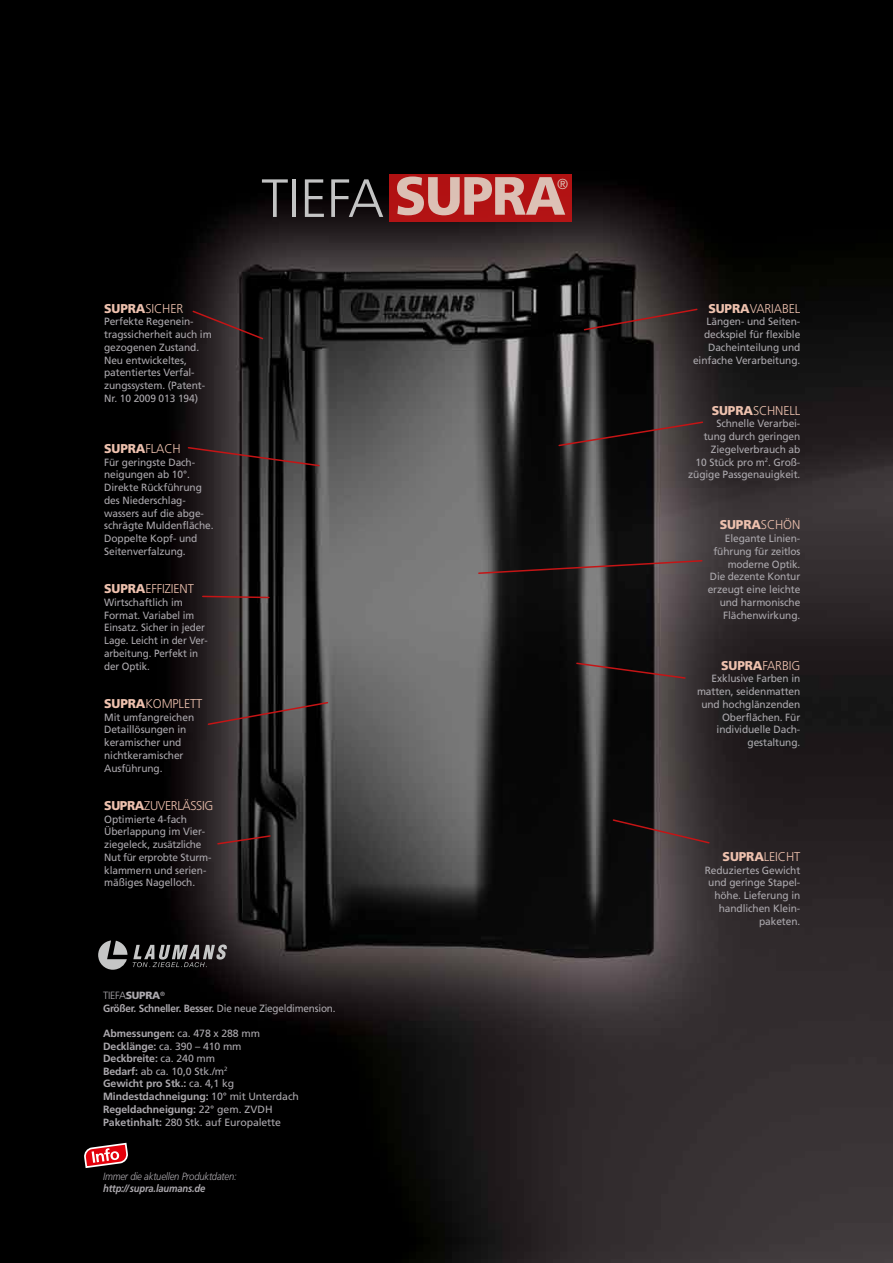
<style>
.page{position:relative;width:893px;height:1263px;background:#fff}
.page>*{position:absolute;margin:0;border:0;box-sizing:border-box;transform-origin:0 0}
.t1{font:300 53.85px "Frutiger LT Std";color:#d9dada}
.t2{font:300 14.55px "Frutiger LT Std";color:#f4d6c9;scale:.96 1}
.t3{font:300 12.75px "Frutiger LT Std";letter-spacing:-.01em;color:#eec1ae}
.t4{font:900 12.75px "Frutiger LT Std";letter-spacing:-.01em;color:#eec1ae}
.t5{font:300 12.75px "Frutiger LT Std";letter-spacing:-.03em;color:#eec1ae}
.t6{font:10.5px/12.8px "Frutiger LT Std";letter-spacing:-.01em;color:#aca9ae}
.t7{font:700 10.5px/12.8px "Frutiger LT Std";letter-spacing:-.01em;color:#aca9ae}
.t8{font:700 10.5px/12.6px "Frutiger LT Std";letter-spacing:-.01em;color:#aca9ae;scale:.95 1}
.t9{font:italic 300 10.5px "Frutiger LT Std";letter-spacing:-.02em;color:#aca9ae;scale:.9 1}
.t10{font:italic 700 10.5px "Frutiger LT Std";letter-spacing:-.02em;color:#aca9ae;scale:.9 1}
.s1{font-weight:900;color:#f4d6c9}
.s2{font-weight:300}
.s3{font-weight:900}
.s4{font-weight:400}
.s5{font-family:"Frutiger";font-weight:400}
</style>
<div class="page">
<img style="left:0;top:0;width:893px;height:1263px">
<svg style="left:98px;top:940px;width:29px;height:30px"></svg>
<svg style="left:133px;top:944px;width:94px;height:23px"></svg>
<div style="left:78px;top:1137px;width:60px;height:41px;background:#000"></div>
<svg style="left:84px;top:1142px;width:44px;height:26px"></svg>
<div style="left:389px;top:174px;width:182px;height:48px;background:#b21213"></div>
<svg style="left:583px;top:308px;width:115px;height:23px"></svg>
<svg style="left:557px;top:420px;width:147px;height:27px"></svg>
<svg style="left:477px;top:559px;width:226px;height:16px"></svg>
<svg style="left:612px;top:818px;width:99px;height:26px"></svg>
<svg style="left:575px;top:662px;width:112px;height:18px"></svg>
<svg style="left:187px;top:446px;width:134px;height:21px"></svg>
<svg style="left:191px;top:309px;width:73px;height:32px"></svg>
<svg style="left:201px;top:595px;width:69px;height:4px"></svg>
<svg style="left:216px;top:834px;width:56px;height:11px"></svg>
<svg style="left:207px;top:701px;width:122px;height:25px"></svg>
<p class="t4" style="left:104px;top:300px;width:17px">SUPRA</p>
<p class="t3" style="left:145px;top:301px;width:39px">SICHER</p>
<p class="t6" style="left:104px;top:315px;width:109px">Perfekte Regenein&shy;tragssicherheit auch im gezogenen Zustand.<br>Neu entwickeltes, patentiertes Verfal&shy;zungssystem. (Patent-<br>Nr. 10 2009 013 194)</p>
<p class="t4" style="left:104px;top:441px;width:17px">SUPRA</p>
<p class="t3" style="left:145px;top:441px;width:37px">FLACH</p>
<p class="t6" style="left:104px;top:456px;width:111px">Für geringste Dach&shy;neigungen ab 10°.<br>Direkte Rückführung des Niederschlag&shy;wassers auf die abge&shy;schrägte Muldenfläche.<br>Doppelte Kopf- und<br>Seitenverfalzung.</p>
<p class="t4" style="left:104px;top:581px;width:17px">SUPRA</p>
<p class="t3" style="left:145px;top:581px;width:50px">EFFIZIE NT</p>
<p class="t6" style="left:104px;top:596px;width:105px">Wirtschaftlich im<br>Format. Variabel im<br>Einsatz. Sicher in jeder<br>Lage. Leicht in der Ver&shy;arbeitung. Perfekt in der Optik.</p>
<p class="t4" style="left:104px;top:696px;width:17px">SUPRA</p>
<p class="t3" style="left:145px;top:696px;width:58px">KOMPLETT</p>
<p class="t6" style="left:104px;top:711px;width:92px">Mit umfangreichen<br>Detaillösungen in keramischer und nichtkeramischer<br>Ausführung.</p>
<p class="t4" style="left:104px;top:798px;width:17px">SUPRA</p>
<p class="t5" style="left:144px;top:798px;width:71px">ZUVERLÄSSIG</p>
<p class="t6" style="left:104px;top:813px;width:109px">Optimierte 4-fach<br>Überlappung im Vier&shy;ziegeleck, zusätzliche<br>Nut für erprobte Sturm&shy;klammern und serien&shy;mäßiges Nagelloch.</p>
<h1 class="t1" style="left:261px;top:168px;width:306px">TIEFA <span class="s1">SUPRA</span></h1>
<h2 class="t2" style="left:557px;top:175px;width:13px">®</h2>
<p class="t8" style="left:103px;top:989px;width:246px"><span class="s2">Tiefa</span><span class="s3">SUPRA</span><sup>®<br></sup>Größer. Schneller. Besser. <span class="s4">Die neue Ziegeldimension.</span></p>
<p class="t7" style="left:103px;top:1027px;width:197px">Abmessungen: <span class="s4">ca. 478 x 288 mm<br></span>Decklänge: <span class="s4">ca. 390 – 410 mm<br></span>Deckbreite: <span class="s4">ca. 240 mm<br></span>Bedarf: <span class="s4">ab ca. 10,0 Stk./m</span><sup>2<br></sup>Gewicht pro Stk.: <span class="s4">ca. 4,1 kg<br></span>Mindestdachneigung: <span class="s4">10° mit Unterdach<br></span>Regeldachneigung: <span class="s4">22°</span> <span class="s5">gem. ZVDH<br></span>Paketinhalt: <span class="s4">280 Stk. auf Europalette</span></p>
<p class="t9" style="left:103px;top:1170px;width:150px">Immer die aktuellen Produktdaten:</p>
<p class="t10" style="left:103px;top:1182px;width:115px">http:// supra.laumans.de</p>
<p class="t4" style="left:708px;top:300px;width:17px">SUPRA</p>
<p class="t3" style="left:750px;top:301px;width:52px">VARIABEL</p>
<p class="t6" style="left:693px;top:315px;width:109px;text-align:right">Längen- und Seiten&shy;deckspiel für flexible<br>Dacheinteilung und einfache Verarbeitung.</p>
<p class="t4" style="left:712px;top:402px;width:17px">SUPRA</p>
<p class="t3" style="left:753px;top:403px;width:49px">SCHNELL</p>
<p class="t6" style="left:688px;top:417px;width:114px;text-align:right">Schnelle Verarbei-<br>tung durch geringen<br>Ziegelverbrauch ab<br>10 Stück pro m<sup>2</sup>. Groß&shy;zügige Passgenauigkeit.</p>
<p class="t4" style="left:720px;top:517px;width:17px">SUPRA</p>
<p class="t3" style="left:761px;top:518px;width:41px">SCHÖN</p>
<p class="t6" style="left:708px;top:532px;width:94px;text-align:right">Elegante Linien&shy;führung für zeitlos moderne Optik.<br>Die dezente Kontur erzeugt eine leichte und harmonische<br>Flächenwirkung.</p>
<p class="t4" style="left:721px;top:657px;width:17px">SUPRA</p>
<p class="t3" style="left:762px;top:658px;width:39px">FARBIG</p>
<p class="t6" style="left:697px;top:672px;width:105px;text-align:right">Exklusive Farben in matten, seidenmatten und hochglänzenden<br>Oberflächen. Für individuelle Dach&shy;gestaltung.</p>
<p class="t4" style="left:723px;top:849px;width:17px">SUPRA</p>
<p class="t3" style="left:764px;top:849px;width:38px">LEICHT</p>
<p class="t6" style="left:705px;top:864px;width:97px;text-align:right">Reduziertes Gewicht und geringe Stapel&shy;höhe. Lieferung in handlichen Klein&shy;paketen.</p>
</div>
